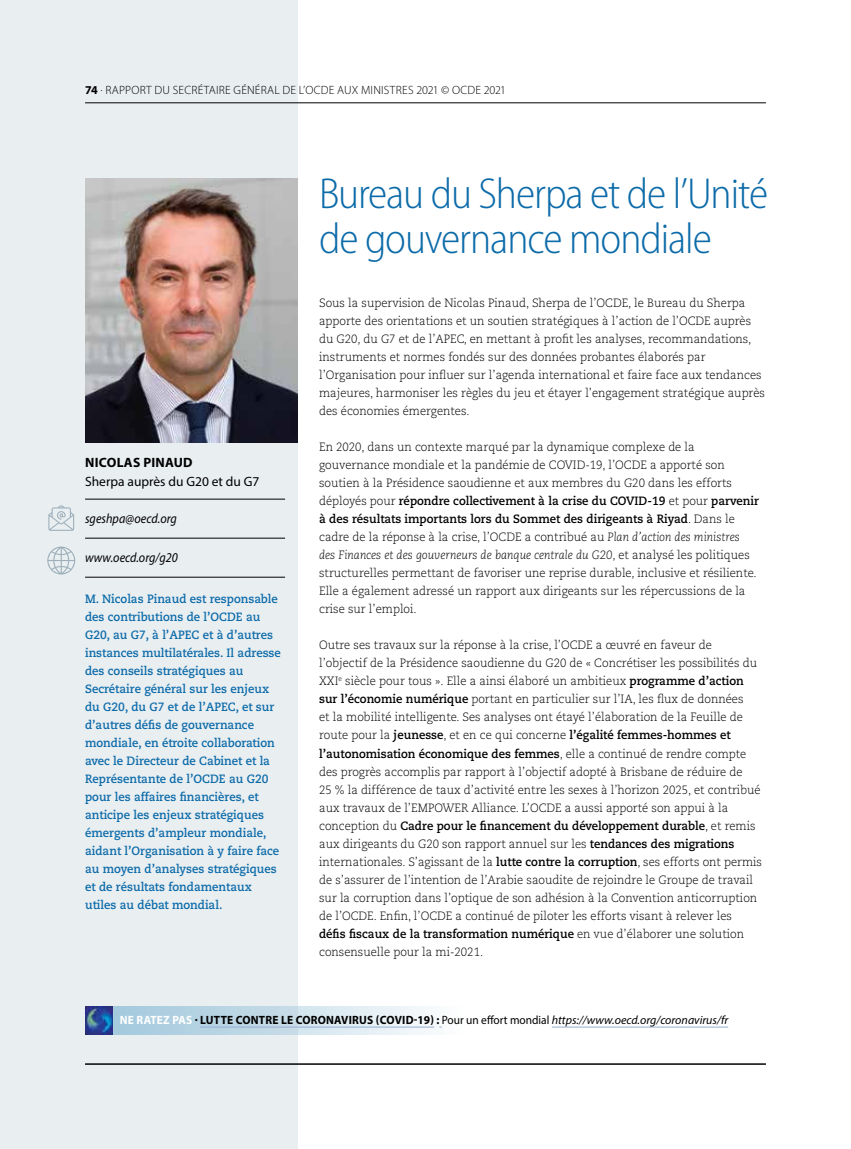
<style>
.page{position:relative;width:851px;height:1149px;background:#fff}
.page>*{position:absolute;margin:0;border:0;box-sizing:border-box;transform-origin:0 0}
.t1{font:300 semi-condensed 43.5px/45px "Myriad Pro";letter-spacing:-.025em;color:#0c6ba9}
.t2{font:italic 13.5px "Myriad Pro";color:#000;scale:.9 1}
.t3{font:13.5px "Myriad Pro";color:#000}
.t4{font:700 13.5px "Myriad Pro";letter-spacing:.02em;color:#000}
.t5{font:300 12px/18px "Caecilia LT Pro 45";color:#000;scale:.95 1}
.t6{font:700 12px/18px "Caecilia LT Pro 75";color:#0c6ba9;scale:.95 1}
.t7{font:700 12px/18px "Caecilia LT Pro 75";color:#000;scale:.95 1}
.t8{font:700 12px "Myriad Pro";letter-spacing:.02em;color:#000;scale:.95 1}
.t9{font:italic 300 12px "Caecilia LT Pro 46";color:#000;scale:.95 1}
.t10{font:300 12px "Myriad Pro";letter-spacing:.02em;color:#000}
.s1{font-weight:700}
.s2{font-family:"Caecilia LT Pro 45";font-weight:300}
.s3{font-family:"Caecilia LT Pro 46";font-style:italic}
.s4{font-family:"Caecilia LT Pro 45";font-style:normal}
.s5{font-family:"Caecilia LT Pro 75";font-weight:700}
.s6{color:#fff}
.s7{font-weight:400}
.s8{font-weight:400;font-style:italic}
</style>
<div class="page">
<div style="left:0;top:0;width:298px;height:1148px;background:#e9eef1"></div>
<hr style="left:85px;top:1063px;width:680px;height:1px;background:#000">
<hr style="left:85px;top:102px;width:680px;height:1px;background:#000">
<hr style="left:85px;top:498px;width:200px;height:1px;background:#000">
<hr style="left:85px;top:537px;width:200px;height:1px;background:#000">
<hr style="left:85px;top:576px;width:200px;height:1px;background:#000">
<img style="left:85px;top:179px;width:213px;height:263px">
<svg style="left:47px;top:546px;width:28px;height:28px"></svg>
<svg style="left:48px;top:505px;width:26px;height:25px"></svg>
<img style="left:85px;top:1006px;width:29px;height:28px">
<svg style="left:114px;top:1006px;width:328px;height:28px"></svg>
<hr style="left:200px;top:1026px;width:234px;height:1px;background:#96aed4">
<hr style="left:551px;top:1026px;width:177px;height:1px;background:#96aed4">
<p class="t10" style="left:85px;top:83px;width:422px"><span class="s1">74</span> . RAPPORT DU SECRÉTAIRE GÉNÉRAL DE L’OCDE AUX MINISTRES 2021 © OCDE 2021</p>
<p class="t4" style="left:85px;top:453px;width:109px">NICOLAS PINAUD</p>
<p class="t3" style="left:85px;top:473px;width:176px">Sherpa auprès du G20 et du G7</p>
<p class="t2" style="left:85px;top:510px;width:103px">sgeshpa@oecd.org</p>
<p class="t2" style="left:85px;top:549px;width:104px">www.oecd.org/g20</p>
<p class="t6" style="left:85px;top:589px;width:207px">M. Nicolas Pinaud est responsable des contributions de l’OCDE au<br>G20, au G7, à l’APEC et à d’autres instances multilatérales. Il adresse des conseils stratégiques au<br>Secrétaire général sur les enjeux du G20, du G7 et de l’APEC, et sur d’autres défis de gouvernance mondiale, en étroite collaboration avec le Directeur de Cabinet et la<br>Représentante de l’OCDE au G20 pour les affaires financières, et anticipe les enjeux stratégiques émergents d’ampleur mondiale, aidant l’Organisation à y faire face au moyen d’analyses stratégiques et de résultats fondamentaux utiles au débat mondial.</p>
<h1 class="t1" style="left:319px;top:172px;width:450px">Bureau du Sherpa et de l’Unité de gouvernance mondiale</h1>
<p class="t5" style="left:319px;top:294px;width:470px">Sous la supervision de Nicolas Pinaud, Sherpa de l’OCDE, le Bureau du Sherpa apporte des orientations et un soutien stratégiques à l’action de l’OCDE auprès du G20, du G7 et de l’APEC, en mettant à profit les analyses, recommandations, instruments et normes fondés sur des données probantes élaborés par l’Organisation pour influer sur l’agenda international et faire face aux tendances majeures, harmoniser les règles du jeu et étayer l’engagement stratégique auprès des économies émergentes.</p>
<p class="t5" style="left:319px;top:438px;width:436px">En 2020, dans un contexte marqué par la dynamique complexe de la gouvernance mondiale et la pandémie de COVID-19, l’OCDE a apporté son soutien à la Présidence saoudienne et aux membres du G20 dans les efforts</p>
<p class="t7" style="left:319px;top:491px;width:464px"><span class="s2">déployés pour</span> répondre collectivement à la crise du COVID-19 <span class="s2">et pour</span> parvenir à des résultats importants lors du Sommet des dirigeants à Riyad<span class="s2">. Dans le</span></p>
<p class="t5" style="left:319px;top:528px;width:444px">cadre de la réponse à la crise, l’OCDE a contribué au <span class="s3">Plan d’action des ministres</span></p>
<p class="t9" style="left:319px;top:547px;width:455px">des Finances et des gouverneurs de banque centrale du G20<span class="s4">, et analysé les politiques</span></p>
<p class="t5" style="left:319px;top:564px;width:462px">structurelles permettant de favoriser une reprise durable, inclusive et résiliente.<br>Elle a également adressé un rapport aux dirigeants sur les répercussions de la crise sur l’emploi.</p>
<p class="t5" style="left:319px;top:636px;width:462px">Outre ses travaux sur la réponse à la crise, l’OCDE a œuvré en faveur de l’objectif de la Présidence saoudienne du G20 de « Concrétiser les possibilités du XXI<sup>e</sup> siècle pour tous ». Elle a ainsi élaboré un ambitieux <span class="s5">programme d’action sur l’économie numérique</span> portant en particulier sur l’IA, les flux de données et la mobilité intelligente. Ses analyses ont étayé l’élaboration de la Feuille de</p>
<p class="t7" style="left:319px;top:725px;width:451px"><span class="s2">route pour la</span> jeunesse<span class="s2">, et en ce qui concerne</span> l’égalité femmes-hommes et l’autonomisation économique des femmes<span class="s2">, elle a continué de rendre compte</span></p>
<p class="t5" style="left:319px;top:762px;width:466px">des progrès accomplis par rapport à l’objectif adopté à Brisbane de réduire de<br>25 % la différence de taux d’activité entre les sexes à l’horizon 2025, et contribué aux travaux de l’EMPOWER Alliance. L’OCDE a aussi apporté son appui à la</p>
<p class="t7" style="left:319px;top:815px;width:461px"><span class="s2">conception du</span> Cadre pour le financement du développement durable<span class="s2">, et remis</span></p>
<p class="t5" style="left:319px;top:834px;width:467px">aux dirigeants du G20 son rapport annuel sur les <span class="s5">tendances des migrations </span>internationales. S’agissant de la <span class="s5">lutte contre la corruption</span>, ses efforts ont permis de s’assurer de l’intention de l’Arabie saoudite de rejoindre le Groupe de travail sur la corruption dans l’optique de son adhésion à la Convention anticorruption de l’OCDE. Enfin, l’OCDE a continué de piloter les efforts visant à relever les</p>
<p class="t7" style="left:319px;top:923px;width:449px">défis fiscaux de la transformation numérique <span class="s2">en vue d’élaborer une solution</span></p>
<p class="t5" style="left:319px;top:942px;width:174px">consensuelle pour la mi-2021.</p>
<p class="t8" style="left:120px;top:1011px;width:641px"><span class="s6">NE RATEZ PAS</span> . LUTTE CONTRE LE CORONAVIRUS (COVID‑19) : <span class="s7">Pour un effort mondial</span> <span class="s8">https://www.oecd.org/coronavirus/fr</span></p>
</div>
